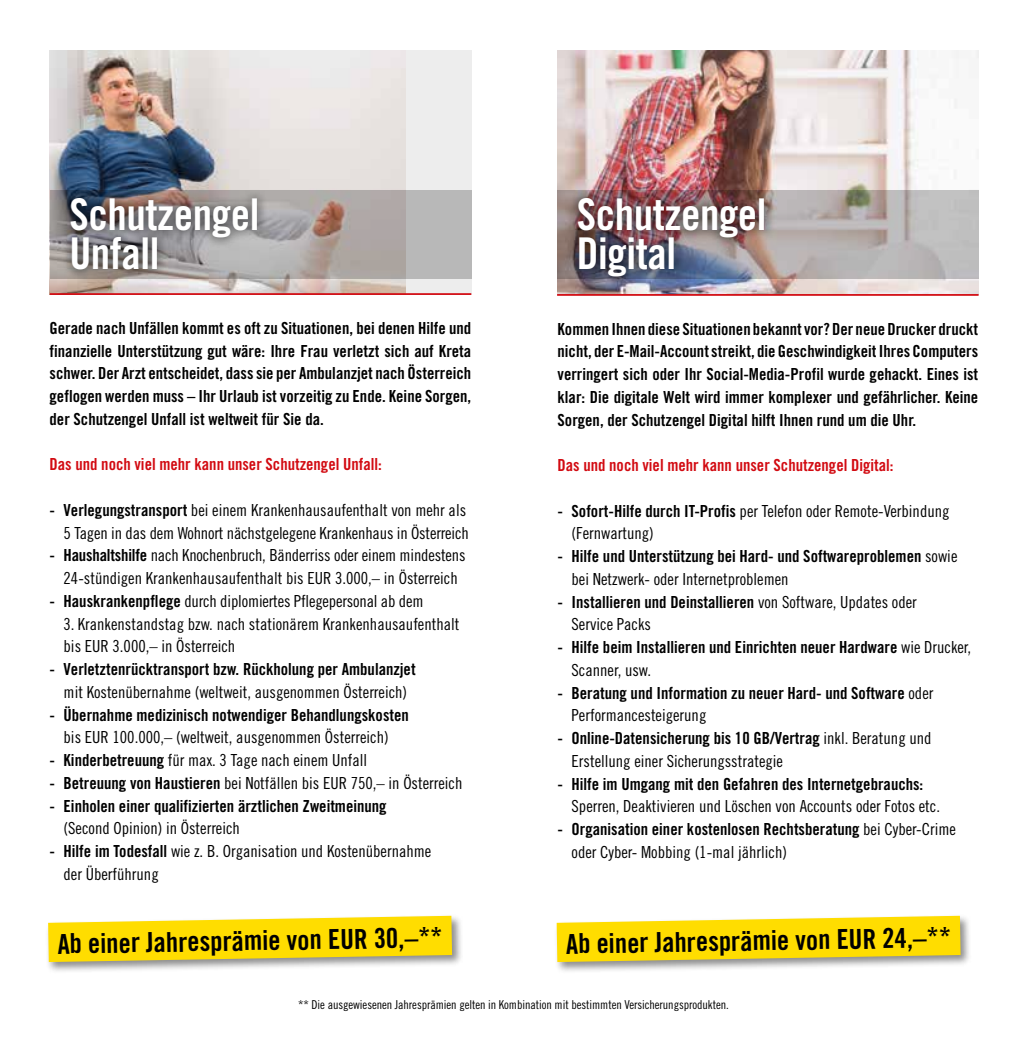
<style>
.page{position:relative;width:1027px;height:1042px;background:#fff}
.page>*{position:absolute;margin:0;border:0;box-sizing:border-box;transform-origin:0 0}
.t1{font:43.75px/38.5px "Trade Gothic Bold Cond Twenty";letter-spacing:-.01em;color:#fff}
.t2{font:27.47px "Trade Gothic Bold Cond Twenty";color:#000}
.t3{font:16.62px/22.8px "Trade Gothic Bold Cond Twenty";color:#000;text-align:justify}
.t4{font:16.62px/22.8px "Trade Gothic Cond Eighteen";color:#000}
.t5{font:16.62px "Trade Gothic Bold Cond Twenty";color:#d20a11}
.t6{font:12.25px "Trade Gothic Cond Eighteen";letter-spacing:-.005em;color:#000}
.s1{font-family:"Trade Gothic Bold Cond Twenty"}
.s2{font-family:"Trade Gothic Cond Eighteen"}
</style>
<div class="page">
<div style="left:50px;top:50px;width:421px;height:245px;background:#ededed"></div>
<img style="left:50px;top:50px;width:355px;height:243px">
<img style="left:557px;top:50px;width:421px;height:244px">
<div style="left:46px;top:914px;width:417px;height:60px;background:#000;opacity:.45"></div>
<svg style="left:48px;top:916px;width:404px;height:46px;background:#f8db1f"></svg>
<div style="left:554px;top:914px;width:418px;height:60px;background:#000;opacity:.45"></div>
<svg style="left:557px;top:916px;width:403px;height:46px;background:#f8db1e"></svg>
<svg style="left:50px;top:190px;width:421px;height:88px;background:#afa9a7"></svg>
<svg style="left:557px;top:190px;width:421px;height:88px;background:#b5b0af"></svg>
<div style="left:61px;top:188px;width:207px;height:91px;background:#000;opacity:.8"></div>
<div style="left:568px;top:188px;width:207px;height:98px;background:#000;opacity:.8"></div>
<hr style="left:50px;top:293px;width:421px;height:2px;background:#d20a11">
<hr style="left:557px;top:294px;width:421px;height:2px;background:#d20a11">
<h1 class="t1" style="left:69px;top:195px;width:191px">Schutzengel<br>Unfall</h1>
<h1 class="t1" style="left:577px;top:195px;width:191px">Schutzengel<br>Digital</h1>
<p class="t3" style="left:50px;top:316px;width:423px">Gerade nach Unfällen kommt es oft zu Situationen, bei denen Hilfe und finanzielle Unterstützung gut wäre: Ihre Frau verletzt sich auf Kreta schwer. Der Arzt entscheidet, dass sie per Ambulanzjet nach Österreich geflogen werden muss – Ihr Urlaub ist vorzeitig zu Ende. Keine Sorgen, der Schutzengel Unfall ist weltweit für Sie da.</p>
<p class="t5" style="left:50px;top:454px;width:334px">Das und noch viel mehr kann unser Schutzengel Unfall:</p>
<p class="t4" style="left:50px;top:498px;width:421px;text-align:right"><span class="s1">- Verlegungstransport</span> bei einem Krankenhausaufenthalt von mehr als<br>5 Tagen in das dem Wohnort nächstgelegene Krankenhaus in Österreich</p>
<p class="t4" style="left:50px;top:544px;width:417px;text-align:center"><span class="s1">- Haushaltshilfe</span> nach Knochenbruch, Bänderriss oder einem mindestens<br>24-stündigen Krankenhausaufenthalt bis EUR 3.000,– in Österreich</p>
<p class="t4" style="left:50px;top:589px;width:375px"><span class="s1">- Hauskrankenpflege</span> durch diplomiertes Pflegepersonal ab dem</p>
<p class="t4" style="left:64px;top:612px;width:397px">3. Krankenstandstag bzw. nach stationärem Krankenhausaufenthalt bis EUR 3.000,– in Österreich</p>
<p class="t3" style="left:50px;top:657px;width:367px">- Verletztenrücktransport bzw. Rückholung per Ambulanzjet</p>
<p class="t4" style="left:64px;top:680px;width:345px">mit Kostenübernahme (weltweit, ausgenommen Österreich)</p>
<p class="t3" style="left:50px;top:703px;width:361px">- Übernahme medizinisch notwendiger Behandlungskosten</p>
<p class="t4" style="left:64px;top:726px;width:327px">bis EUR 100.000,– (weltweit, ausgenommen Österreich)</p>
<p class="t4" style="left:50px;top:748px;width:319px"><span class="s1">- Kinderbetreuung</span> für max. 3 Tage nach einem Unfall</p>
<p class="t4" style="left:50px;top:771px;width:414px"><span class="s1">- Betreuung von Haustieren</span> bei Notfällen bis EUR 750,– in Österreich</p>
<p class="t3" style="left:50px;top:794px;width:339px">- Einholen einer qualifizierten ärztlichen Zweitmeinung</p>
<p class="t4" style="left:64px;top:817px;width:178px">(Second Opinion) in Österreich</p>
<p class="t4" style="left:64px;top:839px;width:369px;text-indent:-14px"><span class="s1">- Hilfe im Todesfall</span> wie z. B. Organisation und Kostenübernahme der Überführung</p>
<p class="t3" style="left:558px;top:317px;width:422px">Kommen Ihnen diese Situationen bekannt vor? Der neue Drucker druckt nicht, der E-Mail-Account streikt, die Geschwindigkeit Ihres Computers verringert sich oder Ihr Social-Media-Profil wurde gehackt. Eines ist klar: Die digitale Welt wird immer komplexer und gefährlicher. Keine Sorgen, der Schutzengel Digital hilft Ihnen rund um die Uhr.</p>
<p class="t5" style="left:558px;top:455px;width:337px">Das und noch viel mehr kann unser Schutzengel Digital:</p>
<p class="t4" style="left:571px;top:499px;width:379px;text-indent:-14px"><span class="s1">- Sofort-Hilfe durch IT-Profis</span> per Telefon oder Remote-Verbindung (Fernwartung)</p>
<p class="t3" style="left:558px;top:545px;width:401px">- Hilfe und Unterstützung bei Hard- und Softwareproblemen <span class="s2">sowie</span></p>
<p class="t4" style="left:571px;top:567px;width:219px">bei Netzwerk- oder Internetproblemen</p>
<p class="t3" style="left:558px;top:590px;width:361px">- Installieren und Deinstallieren <span class="s2">von Software, Updates oder</span></p>
<p class="t4" style="left:571px;top:613px;width:81px">Service Packs</p>
<p class="t3" style="left:558px;top:636px;width:415px">- Hilfe beim Installieren und Einrichten neuer Hardware <span class="s2">wie Drucker,</span></p>
<p class="t4" style="left:571px;top:658px;width:81px">Scanner, usw.</p>
<p class="t3" style="left:558px;top:681px;width:377px">- Beratung und Information zu neuer Hard- und Software <span class="s2">oder</span></p>
<p class="t4" style="left:571px;top:704px;width:136px">Performancesteigerung</p>
<p class="t3" style="left:558px;top:727px;width:375px">- Online-Datensicherung bis 10 GB/Vertrag <span class="s2">inkl. Beratung und</span></p>
<p class="t4" style="left:571px;top:749px;width:213px">Erstellung einer Sicherungsstrategie</p>
<p class="t3" style="left:558px;top:772px;width:367px">- Hilfe im Umgang mit den Gefahren des Internetgebrauchs:</p>
<p class="t4" style="left:571px;top:795px;width:370px">Sperren, Deaktivieren und Löschen von Accounts oder Fotos etc.</p>
<p class="t3" style="left:558px;top:818px;width:400px">- Organisation einer kostenlosen Rechtsberatung <span class="s2">bei Cyber-Crime</span></p>
<p class="t4" style="left:571px;top:840px;width:217px">oder Cyber- Mobbing (1-mal jährlich)</p>
<h2 class="t2" style="left:57px;top:927px;width:387px;rotate:-1deg">Ab einer Jahresprämie von EUR 30,–**</h2>
<h2 class="t2" style="left:566px;top:927px;width:387px;rotate:-1deg">Ab einer Jahresprämie von EUR 24,–**</h2>
<p class="t6" style="left:298px;top:997px;width:432px">** Die ausgewiesenen Jahresprämien gelten in Kombination mit bestimmten Versicherungsprodukten.</p>
</div>
